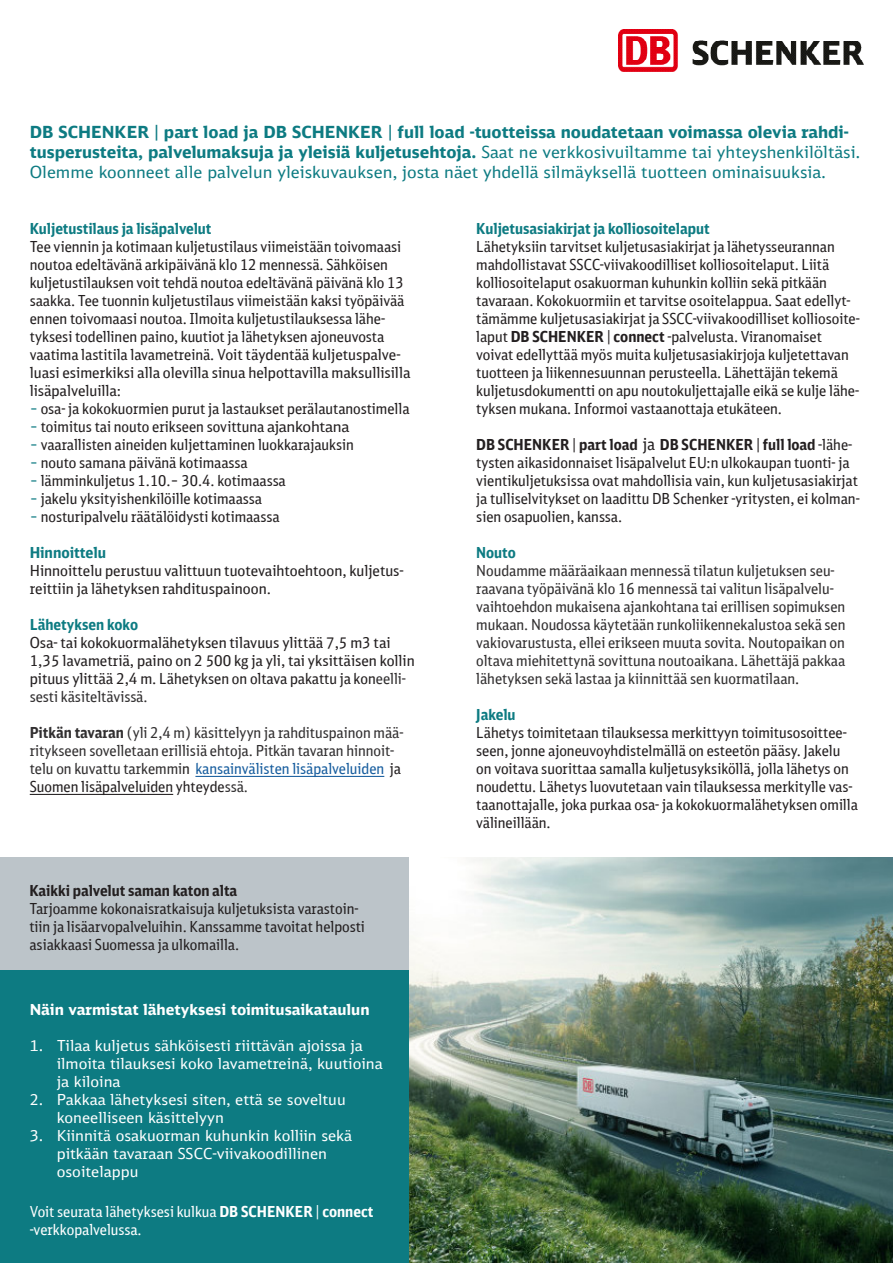
<style>
.page{position:relative;width:893px;height:1263px;background:#fff}
.page>*{position:absolute;margin:0;border:0;box-sizing:border-box;transform-origin:0 0}
.Faktalaatikko{font:16.5px/19.8px "DB Sans";color:#0d7b82}
.Faktalaatikko-2{font:15px/18px "DB Sans Cond";color:#231f20}
.t1{font:15px/18px "DB Sans Cond";color:#312f30}
.Luettelo{font:15px "DB Sans Cond";color:#231f20}
.Faktalaatikko-3{font:15px/18px "DB Sans Cond";color:#231f20;scale:1.04 1}
.t2{font:15px/18px "DB Sans";color:#fff}
.Faktalaatikko-4{font:700 15px "DB Sans Cond";color:#0d7b82}
.t3{font:15px/18px "DB Sans Cond";color:#fff}
.t4{font:700 15px "DB Sans";color:#fff}
.s1{font-weight:700}
.s2{color:#0d7b82}
.s3{font-family:"DB Sans"}
.s4{font-weight:700;color:#0d7b82}
.s5{color:#312f30}
.s6{color:#231f20}
.s7{color:#175d9e}
.s8{font-size:16.5px}
</style>
<div class="page">
<img style="left:408px;top:858px;width:485px;height:405px">
<hr style="left:195px;top:776px;width:189px;height:1px;background:#175d9e">
<hr style="left:30px;top:794px;width:143px;height:1px;background:#231f20">
<img style="left:619px;top:30px;width:244px;height:41px">
<div style="left:0;top:857px;width:408px;height:126px;background:#bcc4c9"></div>
<div style="left:0;top:971px;width:408px;height:292px;background:#0d7b82"></div>
<p class="Faktalaatikko" style="left:30px;top:122px;width:832px"><span class="s1">DB SCHENKER</span> | <span class="s1">part load ja DB SCHENKER</span> | <span class="s1">full load -tuotteissa noudatetaan voimassa olevia rahdi&shy;tusperusteita, palvelumaksuja ja yleisiä kuljetusehtoja.</span> Saat ne verkkosivuiltamme tai yhteyshenkilöltäsi.<br>Olemme koonneet alle palvelun yleiskuvauksen, josta näet yhdellä silmäyksellä tuotteen ominaisuuksia.</p>
<p class="Faktalaatikko-4" style="left:30px;top:219px;width:183px">Kuljetustilaus ja lisäpalvelut</p>
<p class="Faktalaatikko-2" style="left:30px;top:237px;width:382px">Tee viennin ja kotimaan kuljetustilaus viimeistään toivomaasi noutoa edeltävänä arkipäivänä klo 12 mennessä. Sähköisen kuljetustilauksen voit tehdä noutoa edeltävänä päivänä klo 13 saakka. Tee tuonnin kuljetustilaus viimeistään kaksi työpäivää ennen toivomaasi noutoa. Ilmoita kuljetustilauksessa lähe&shy;tyksesi todellinen paino, kuutiot ja lähetyksen ajoneuvosta vaatima lastitila lavametreinä. Voit täydentää kuljetuspalve&shy;luasi esimerkiksi alla olevilla sinua helpottavilla maksullisilla lisäpalveluilla:</p>
<p class="Luettelo" style="left:30px;top:399px;width:381px"><span class="s2">–</span> osa- ja kokokuormien purut ja lastaukset perälautanostimella</p>
<p class="Luettelo" style="left:30px;top:417px;width:321px"><span class="s2">–</span> toimitus tai nouto erikseen sovittuna <span class="s3">ajankohtana</span></p>
<p class="Luettelo" style="left:30px;top:435px;width:326px"><span class="s2">–</span> vaarallisten aineiden kuljettaminen luokkarajauksin</p>
<p class="Luettelo" style="left:30px;top:453px;width:219px"><span class="s2">–</span> nouto samana päivänä kotimaassa</p>
<p class="Luettelo" style="left:30px;top:471px;width:258px"><span class="s2">–</span> lämminkuljetus 1.10.– 30.4. kotimaassa</p>
<p class="Luettelo" style="left:30px;top:489px;width:234px"><span class="s2">–</span> jakelu yksityishenkilöille kotimaassa</p>
<p class="Luettelo" style="left:30px;top:507px;width:251px"><span class="s2">–</span> nosturipalvelu räätälöidysti kotimaassa</p>
<p class="Faktalaatikko-3" style="left:30px;top:543px;width:361px"><span class="s4">Hinnoittelu<br></span>Hinnoittelu perustuu valittuun tuotevaihtoehtoon, kuljetus&shy;reittiin ja lähetyksen rahdituspainoon.</p>
<p class="Faktalaatikko-4" style="left:30px;top:615px;width:110px">Lähetyksen koko</p>
<p class="Faktalaatikko-3" style="left:30px;top:633px;width:372px">Osa- tai kokokuormalähetyksen tilavuus ylittää 7,5 m3 tai 1,35 lavametriä, paino on 2 500 kg ja yli, tai yksittäisen kollin pituus ylittää 2,4 m. Lähetyksen on oltava pakattu ja kon<span class="s5">eelli&shy;sesti käsiteltävissä.</span></p>
<p class="t1" style="left:30px;top:723px;width:375px"><span class="s1">Pitkän tavaran</span> (yli 2,4 m) käsittelyyn ja rahdituspainon mää&shy;ritykseen sovelletaan erillisiä ehtoja. Pitkän tavaran hinnoit&shy;telu on kuvattu tarkemmi<span class="s6">n</span> <span class="s7">kansainvälisten lisäpalveluiden</span> <span class="s6">ja Suomen lisäpalveluiden yhteyde</span>ssä.</p>
<p class="Faktalaatikko-2" style="left:29px;top:881px;width:337px"><span class="s1">Kaikki palvelut saman katon alta<br></span>Tarjoamme kokonaisratkaisuja kuljetuksista varastoin&shy;tiin ja lisäarvopalveluihin. Kanssamme tavoitat helposti asiakkaasi Suomessa ja ulkomailla.</p>
<p class="t4" style="left:30px;top:1000px;width:341px">Näin varmistat lähetyksesi toimitusaikataulun</p>
<p class="t2" style="left:57px;top:1036px;width:327px;text-indent:-27px">1. Tilaa kuljetus sähköisesti riittävän ajoissa ja ilmoita tilauksesi koko lavametreinä, kuutioina ja kiloina</p>
<p class="t2" style="left:57px;top:1090px;width:290px;text-indent:-27px">2. Pakkaa lähetyksesi siten, että se soveltuu koneelliseen käsittelyyn</p>
<p class="t2" style="left:57px;top:1126px;width:297px;text-indent:-27px">3. Kiinnitä osakuorman kuhunkin kolliin sekä pitkään tavaraan SSCC-viivakoodillinen osoitelappu</p>
<p class="t3" style="left:30px;top:1202px;width:345px">Voit seurata lähetyksesi kulkua <span class="s1">DB SCHENKER</span> | <span class="s1">connect </span>-verkkopalvelussa.</p>
<p class="Faktalaatikko-4" style="left:476px;top:219px;width:235px">Kuljetusasiakirjat ja kolliosoitelaput</p>
<p class="Faktalaatikko-2" style="left:476px;top:237px;width:384px">Lähetyksiin tarvitset kuljetusasiakirjat ja lähetysseurannan mahdollistavat SSCC-viivakoodilliset kolliosoitelaput. Liitä kolliosoitelaput osakuorman kuhunkin kolliin sekä pitkään tavaraan. Kokokuormiin et tarvitse osoitelappua. Saat edellyt&shy;tämämme kuljetusasiakirjat ja SSCC-viivakoodilliset kolliosoite&shy;laput <span class="s1">DB SCHENKER</span> | <span class="s1">connect</span> -palvelusta. Viranomaiset voivat edellyttää myös muita kuljetusasiakirjoja kuljetettavan tuotteen ja liikennesuunnan perusteella. Lähettäjän tekemä kuljetusdokumentti on apu noutokuljettajalle eikä se kulje lähe&shy;tyksen mukana. Informoi vastaanottaja etukäteen.</p>
<p class="Faktalaatikko-2" style="left:476px;top:435px;width:385px"><span class="s1">DB SCHENKER</span> | <span class="s1">part load</span> <span class="s8">ja</span> <span class="s1">DB SCHENKER</span> | <span class="s1">full load</span> -lähe&shy;tysten aikasidonnaiset lisäpalvelut EU:n ulkokaupan tuonti- ja vientikuljetuksissa ovat mahdollisia vain, kun kuljetusasiakirjat ja tulliselvitykset on laadittu DB Schenker -yritysten, ei kolman&shy;sien osapuolien, kanssa.</p>
<p class="Faktalaatikko-4" style="left:476px;top:543px;width:41px">Nouto</p>
<p class="t1" style="left:476px;top:561px;width:371px">Noudamme määräaikaan mennessä tilatun kuljetuksen seu&shy;raavana työpäivänä klo 16 mennessä tai valitun lisäpalvelu&shy;vaihtoehdon mukaisena ajankohtana tai erillisen sopimuksen mukaan. Noudossa käytetään runkoliikennekalustoa sekä sen vakiovarustusta, ellei erikseen muuta sovita. Noutopaikan on oltava miehitettynä sovittuna noutoaikana. Lähettäjä pakkaa lähetyksen sekä lastaa ja kiinnittää sen kuormatilaan<span class="s6">.</span></p>
<p class="Faktalaatikko-4" style="left:476px;top:705px;width:41px">Jakelu</p>
<p class="Faktalaatikko-2" style="left:476px;top:723px;width:383px">Lähetys toimitetaan tilauksessa merkittyyn toimitusosoittee&shy;seen, jonne ajoneuvoyhdistelmällä on esteetön pääsy. Jakelu on voitava suorittaa samalla kuljetusyksiköllä, jolla lähetys on noudettu. Lähetys luovutetaan vain tilauksessa merkitylle vas&shy;taanottajalle, joka purkaa osa- ja kokokuormalähetyksen omilla välineillään.</p>
</div>
